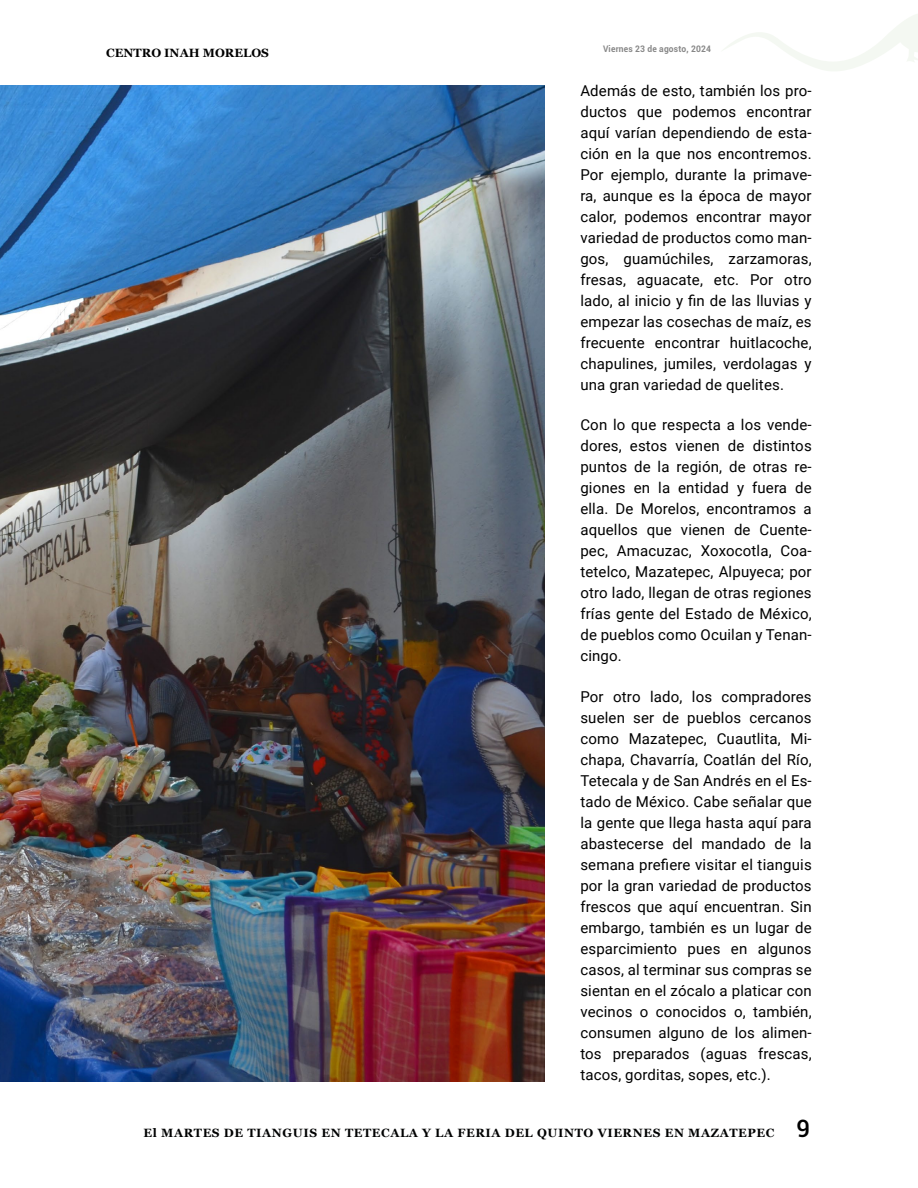
<style>
.page{position:relative;width:918px;height:1188px;background:#fff}
.page>*{position:absolute;margin:0;border:0;box-sizing:border-box;transform-origin:0 0}
.t1{font:15px/21px "Roboto";letter-spacing:.01em;color:#000;text-align:justify}
.t2{font:700 12px "Georgia";letter-spacing:.05em;color:#010202}
.t3{font:700 12px "Georgia";color:#000}
.t4{font:700 9px "Roboto";letter-spacing:.02em;color:#878787;scale:.94 1}
.s1{font-family:"Roboto";font-weight:500;font-size:24px;color:#000}
</style>
<div class="page">
<img style="left:0;top:85px;width:544px;height:997px">
<svg style="left:723px;top:14px;width:195px;height:57px"></svg>
<p class="t3" style="left:106px;top:43px;width:164px">CENTRO INAH MORELOS</p>
<p class="t4" style="left:603px;top:43px;width:116px">Viernes 23 de agosto, 2024</p>
<p class="t1" style="left:580px;top:80px;width:233px">Además de esto, también los pro&shy;ductos que podemos encontrar aquí varían dependiendo de esta&shy;ción en la que nos encontremos.<br>Por ejemplo, durante la primave&shy;ra, aunque es la época de mayor calor, podemos encontrar mayor variedad de productos como man&shy;gos, guamúchiles, zarzamoras, fresas, aguacate, etc. Por otro lado, al inicio y fin de las lluvias y empezar las cosechas de maíz, es frecuente encontrar huitlacoche, chapulines, jumiles, verdolagas y una gran variedad de quelites.</p>
<p class="t1" style="left:580px;top:414px;width:233px">Con lo que respecta a los vende&shy;dores, estos vienen de distintos puntos de la región, de otras re&shy;giones en la entidad y fuera de ella. De Morelos, encontramos a aquellos que vienen de Cuente&shy;pec, Amacuzac, Xoxocotla, Coa&shy;tetelco, Mazatepec, Alpuyeca; por otro lado, llegan de otras regiones frías gente del Estado de México, de pueblos como Ocuilan y Tenan&shy;cingo.</p>
<p class="t1" style="left:580px;top:685px;width:233px">Por otro lado, los compradores suelen ser de pueblos cercanos como Mazatepec, Cuautlita, Mi&shy;chapa, Chavarría, Coatlán del Río, Tetecala y de San Andrés en el Es&shy;tado de México. Cabe señalar que la gente que llega hasta aquí para abastecerse del mandado de la semana prefiere visitar el tianguis por la gran variedad de productos frescos que aquí encuentran. Sin embargo, también es un lugar de esparcimiento pues en algunos casos, al terminar sus compras se sientan en el zócalo a platicar con vecinos o conocidos o, también, consumen alguno de los alimen&shy;tos preparados (aguas frescas, tacos, gorditas, sopes, etc.).</p>
<p class="t2" style="left:144px;top:1124px;width:668px">El MARTES DE TIANGUIS EN TETECALA Y LA FERIA DEL QUINTO VIERNES EN MAZATEPEC <span class="s1">9</span></p>
</div>
